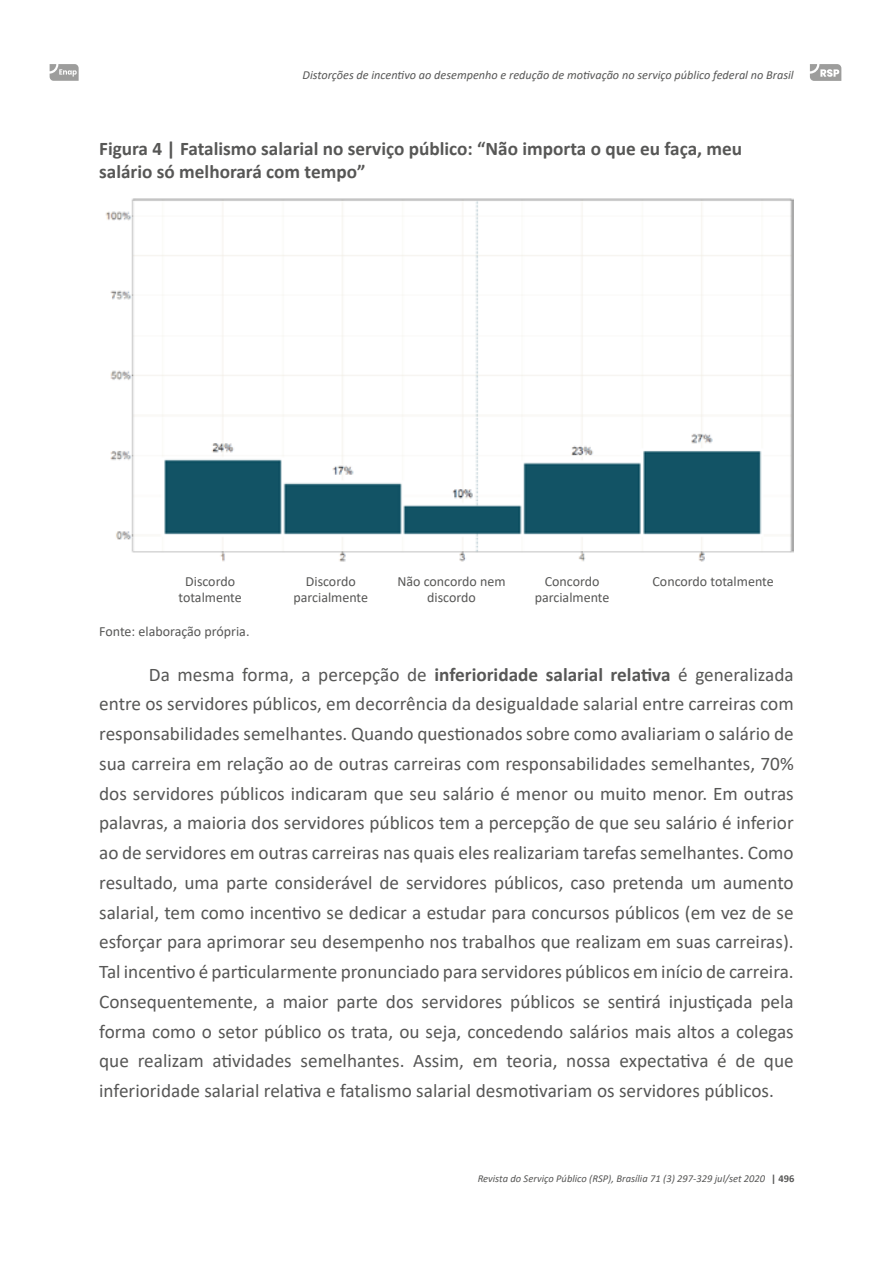
<style>
.page{position:relative;width:893px;height:1265px;background:#fff}
.page>*{position:absolute;margin:0;border:0;box-sizing:border-box;transform-origin:0 0}
.t1{font:19.25px/29.8px "Calibri";color:#575756;text-align:justify}
.t2{font:700 19.25px/23.1px "Calibri";color:#575756}
.t3{font:14px/15.8px "Calibri";color:#575756;text-align:center}
.t4{font:italic 12.25px "Calibri";color:#575756}
.t5{font:italic 10.5px "Calibri";color:#575756}
.s1{font-weight:700}
.s2{font-weight:700;font-style:normal}
</style>
<div class="page">
<svg style="left:50px;top:64px;width:29px;height:17px"></svg>
<svg style="left:810px;top:64px;width:31px;height:17px"></svg>
<img style="left:105px;top:198px;width:689px;height:364px">
<p class="t4" style="left:302px;top:66px;width:493px">Distorções de incentivo ao desempenho e redução de motivação no serviço público federal no Brasil</p>
<p class="t2" style="left:99px;top:137px;width:644px">Figura 4 | Fatalismo salarial no serviço público: “Não importa o que eu faça, meu salário só melhorará com tempo”</p>
<p class="t3" style="left:179px;top:573px;width:65px">Discordo totalmente</p>
<p class="t3" style="left:293px;top:573px;width:76px">Discordo parcialmente</p>
<p class="t3" style="left:397px;top:573px;width:110px">Não concordo nem discordo</p>
<p class="t3" style="left:535px;top:573px;width:76px">Concordo parcialmente</p>
<p class="t3" style="left:652px;top:573px;width:123px">Concordo totalmente</p>
<p class="t3" style="left:99px;top:623px;width:152px">Fonte: elaboração própria.</p>
<p class="t1" style="left:99px;top:659px;width:696px;text-indent:50px">Da mesma forma, a percepção de <span class="s1">inferioridade salarial relativa</span> é generalizada entre os servidores públicos, em decorrência da desigualdade salarial entre carreiras com responsabilidades semelhantes. Quando questionados sobre como avaliariam o salário de sua carreira em relação ao de outras carreiras com responsabilidades semelhantes, 70% dos servidores públicos indicaram que seu salário é menor ou muito menor. Em outras palavras, a maioria dos servidores públicos tem a percepção de que seu salário é inferior ao de servidores em outras carreiras nas quais eles realizariam tarefas semelhantes. Como resultado, uma parte considerável de servidores públicos, caso pretenda um aumento salarial, tem como incentivo se dedicar a estudar para concursos públicos (em vez de se esforçar para aprimorar seu desempenho nos trabalhos que realizam em suas carreiras).<br>Tal incentivo é particularmente pronunciado para servidores públicos em início de carreira.<br>Consequentemente, a maior parte dos servidores públicos se sentirá injustiçada pela forma como o setor público os trata, ou seja, concedendo salários mais altos a colegas que realizam atividades semelhantes. Assim, em teoria, nossa expectativa é de que inferioridade salarial relativa e fatalismo salarial desmotivariam os servidores públicos.</p>
<p class="t5" style="left:478px;top:1172px;width:318px">Revista do Serviço Público (RSP), Brasília 71 (3) 297-329 jul/set 2020 <span class="s2">| 496</span></p>
</div>
